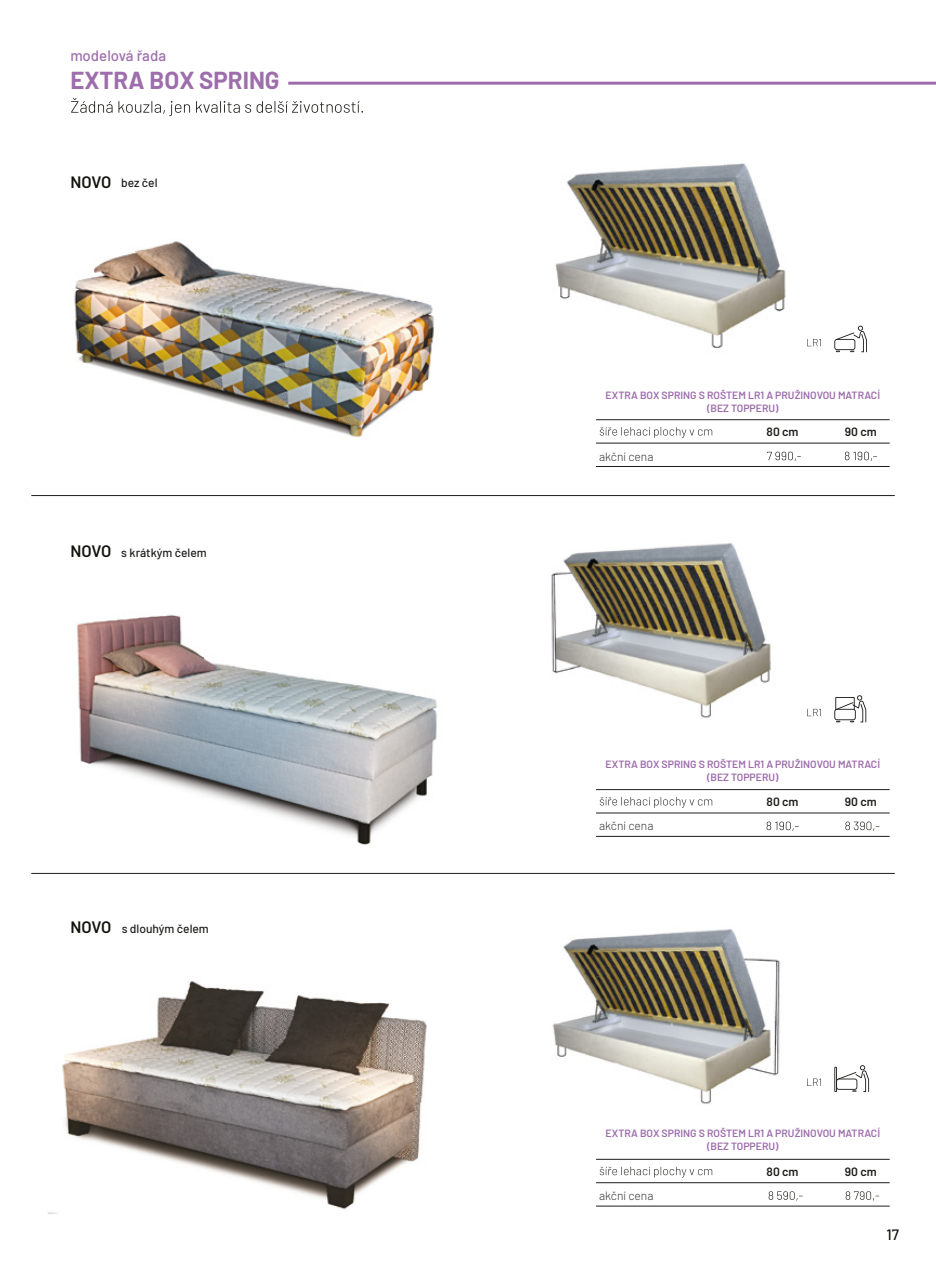
<style>
.page{position:relative;width:936px;height:1263px;background:#fff}
.page>*{position:absolute;margin:0;border:0;box-sizing:border-box;transform-origin:0 0}
.t1{font:700 24px "Barlow";color:#9d6dac}
.t2{font:500 15px "Barlow";color:#9d6dac}
.t3{font:500 15px "Barlow";color:#12110b}
.t4{font:500 12px "Barlow";color:#1d1d1b}
.t5{font:300 12px "Barlow";color:#1d1d1b}
.t6{font:600 12px "Barlow";color:#1d1d1b}
.t7{font:600 10.5px/13.2px "Barlow";color:#9d6dac;text-align:center}
.s1{font-weight:600;font-size:16.5px;color:#12110b}
</style>
<div class="page">
<hr style="left:31px;top:495px;width:863px;height:1px;background:#1d1d1b">
<hr style="left:31px;top:873px;width:863px;height:1px;background:#1d1d1b">
<hr style="left:288px;top:82px;width:647px;height:3px;background:#9d6dac">
<svg style="left:71px;top:98px;width:292px;height:18px"></svg>
<hr style="left:596px;top:466px;width:293px;height:1px;background:#1d1d1b">
<hr style="left:596px;top:443px;width:293px;height:1px;background:#1d1d1b">
<hr style="left:596px;top:419px;width:293px;height:1px;background:#1d1d1b">
<svg style="left:599px;top:427px;width:113px;height:11px"></svg>
<svg style="left:844px;top:452px;width:32px;height:9px"></svg>
<svg style="left:767px;top:452px;width:33px;height:9px"></svg>
<hr style="left:596px;top:836px;width:293px;height:1px;background:#1d1d1b">
<hr style="left:596px;top:813px;width:293px;height:1px;background:#1d1d1b">
<hr style="left:596px;top:789px;width:293px;height:1px;background:#1d1d1b">
<svg style="left:599px;top:797px;width:113px;height:11px"></svg>
<svg style="left:845px;top:821px;width:34px;height:10px"></svg>
<svg style="left:766px;top:821px;width:32px;height:10px"></svg>
<hr style="left:596px;top:1206px;width:293px;height:1px;background:#1d1d1b">
<hr style="left:596px;top:1182px;width:293px;height:1px;background:#1d1d1b">
<hr style="left:596px;top:1159px;width:293px;height:1px;background:#1d1d1b">
<svg style="left:845px;top:1191px;width:34px;height:10px"></svg>
<svg style="left:768px;top:1191px;width:34px;height:10px"></svg>
<img style="left:47px;top:981px;width:380px;height:233px">
<img style="left:76px;top:614px;width:361px;height:231px">
<img style="left:74px;top:241px;width:360px;height:197px">
<svg style="left:845px;top:326px;width:21px;height:26px"></svg>
<svg style="left:834px;top:695px;width:32px;height:27px"></svg>
<hr style="left:834px;top:1067px;width:2px;height:25px;background:#1d1d1b">
<svg style="left:835px;top:1065px;width:34px;height:27px"></svg>
<img style="left:555px;top:163px;width:290px;height:258px">
<img style="left:504px;top:872px;width:323px;height:306px">
<img style="left:504px;top:495px;width:323px;height:296px">
<h2 class="t2" style="left:70px;top:45px;width:97px">modelová řada</h2>
<h1 class="t1" style="left:70px;top:63px;width:211px">EXTRA BOX SPRING</h1>
<p class="t4" style="left:70px;top:174px;width:89px"><span class="s1">NOVO</span> bez čel</p>
<p class="t4" style="left:70px;top:544px;width:138px"><span class="s1">NOVO</span> s krátkým čelem</p>
<p class="t4" style="left:70px;top:920px;width:140px"><span class="s1">NOVO</span> s dlouhým čelem</p>
<p class="t7" style="left:605px;top:387px;width:276px">EXTRA BOX SPRING S ROŠTEM LR1 A PRUŽINOVOU MATRACÍ (BEZ TOPPERU)</p>
<p class="t5" style="left:599px;top:448px;width:56px">akční cena</p>
<p class="t6" style="left:766px;top:423px;width:33px">80 cm</p>
<p class="t6" style="left:844px;top:423px;width:33px">90 cm</p>
<p class="t7" style="left:605px;top:756px;width:276px">EXTRA BOX SPRING S ROŠTEM LR1 A PRUŽINOVOU MATRACÍ (BEZ TOPPERU)</p>
<p class="t5" style="left:599px;top:817px;width:56px">akční cena</p>
<p class="t6" style="left:766px;top:793px;width:33px">80 cm</p>
<p class="t6" style="left:844px;top:793px;width:33px">90 cm</p>
<p class="t7" style="left:605px;top:1126px;width:276px">EXTRA BOX SPRING S ROŠTEM LR1 A PRUŽINOVOU MATRACÍ (BEZ TOPPERU)</p>
<p class="t5" style="left:599px;top:1187px;width:56px">akční cena</p>
<p class="t6" style="left:766px;top:1163px;width:33px">80 cm</p>
<p class="t6" style="left:844px;top:1163px;width:33px">90 cm</p>
<h2 class="t3" style="left:886px;top:1223px;width:14px">17</h2>
</div>
